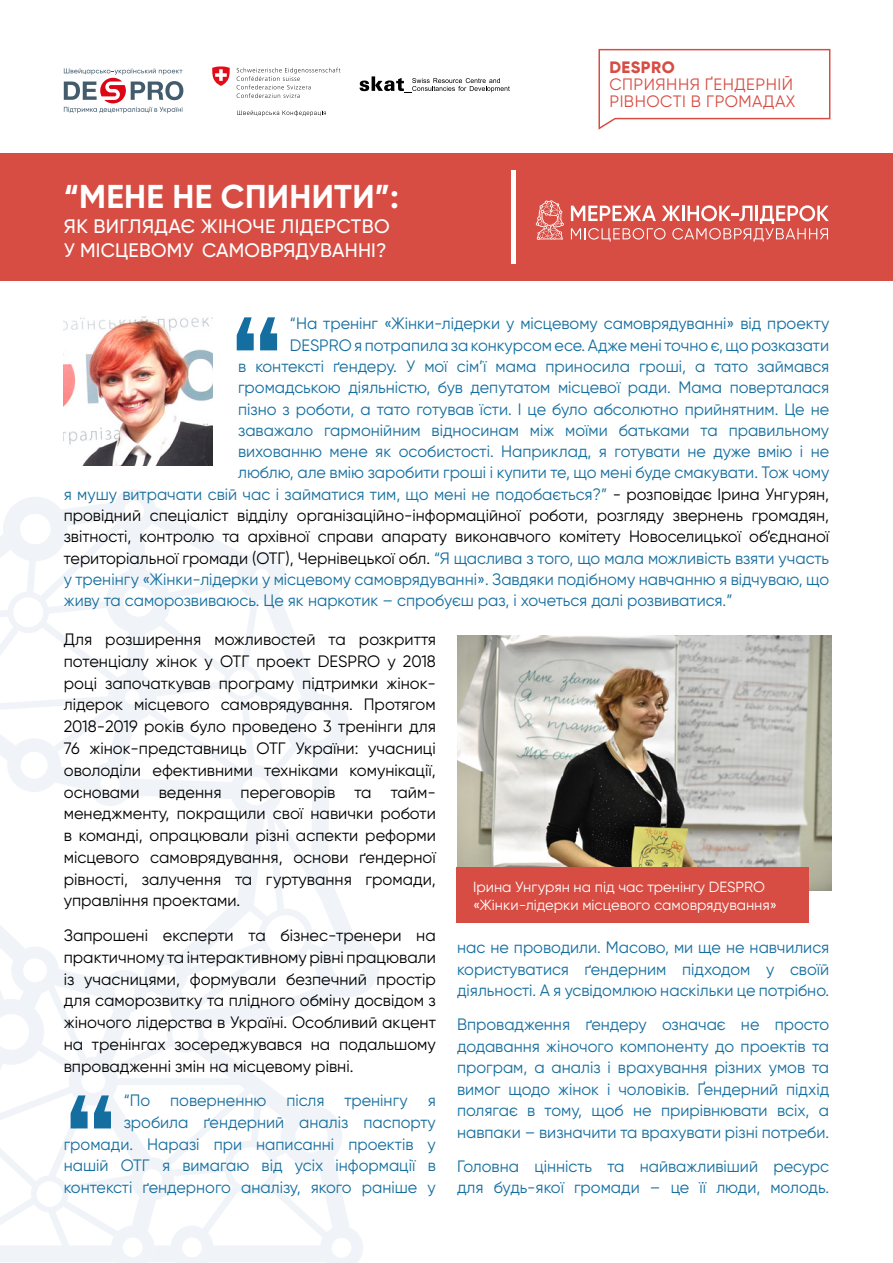
<style>
.page{position:relative;width:893px;height:1263px;background:#fff}
.page>*{position:absolute;margin:0;border:0;box-sizing:border-box;transform-origin:0 0}
.t1{font:700 33px "Gilroy";letter-spacing:.01em;color:#fff}
.t2{font:500 19.5px/23.4px "Gilroy";letter-spacing:.01em;color:#fff}
.t3{font:16.5px/21.5px "Gilroy";color:#146e9f;text-align:justify}
.t4{font:16.5px/21.8px "Gilroy";color:#000;text-align:justify}
.t5{font:16.5px/17px "Gilroy";letter-spacing:.03em;color:#d74d43}
.t6{font:800 16.5px "Gilroy";letter-spacing:.03em;color:#d74d43}
.t7{font:14.7px/17.7px "Gilroy";color:#fff}
.s1{color:#000}
.s2{color:#146e9f}
</style>
<div class="page">
<svg style="left:171px;top:515px;width:209px;height:478px"></svg>
<svg style="left:174px;top:765px;width:189px;height:498px"></svg>
<svg style="left:174px;top:709px;width:103px;height:305px"></svg>
<svg style="left:0;top:681px;width:174px;height:582px"></svg>
<svg style="left:0;top:489px;width:171px;height:533px"></svg>
<svg style="left:0;top:921px;width:4px;height:81px"></svg>
<div style="left:0;top:153px;width:893px;height:128px;background:#d74d43"></div>
<hr style="left:512px;top:170px;width:4px;height:94px;background:#fff">
<img style="left:64px;top:317px;width:149px;height:148px">
<svg style="left:237px;top:317px;width:17px;height:33px"></svg>
<svg style="left:260px;top:317px;width:17px;height:33px"></svg>
<svg style="left:71px;top:1095px;width:17px;height:33px"></svg>
<svg style="left:94px;top:1095px;width:17px;height:33px"></svg>
<svg style="left:598px;top:48px;width:233px;height:82px"></svg>
<svg style="left:536px;top:200px;width:28px;height:40px"></svg>
<svg style="left:571px;top:205px;width:258px;height:36px"></svg>
<svg style="left:237px;top:110px;width:89px;height:6px"></svg>
<svg style="left:64px;top:68px;width:119px;height:45px"></svg>
<svg style="left:360px;top:76px;width:150px;height:17px"></svg>
<svg style="left:237px;top:68px;width:103px;height:30px"></svg>
<svg style="left:212px;top:66px;width:18px;height:20px"></svg>
<img style="left:457px;top:635px;width:374px;height:255px">
<div style="left:456px;top:867px;width:353px;height:56px;background:#d74d43"></div>
<h1 class="t1" style="left:64px;top:176px;width:337px">“МЕНЕ НЕ СПИНИТИ”:</h1>
<p class="t2" style="left:64px;top:215px;width:327px">ЯК ВИГЛЯДАЄ ЖІНОЧЕ ЛІДЕРСТВО<br>У МІСЦЕВОМУ САМОВРЯДУВАННІ?</p>
<p class="t6" style="left:609px;top:57px;width:67px">DESPRO</p>
<p class="t5" style="left:609px;top:75px;width:188px">СПРИЯННЯ ҐЕНДЕРНІЙ<br>РІВНОСТІ В ГРОМАДАХ</p>
<p class="t3" style="left:290px;top:313px;width:541px">“На тренінг «Жінки-лідерки у місцевому самоврядуванні» від проекту</p>
<p class="t3" style="left:290px;top:334px;width:541px">DESPRO я потрапила за конкурсом есе. Адже мені точно є, що розказати</p>
<p class="t3" style="left:238px;top:355px;width:593px">в контексті ґендеру. У мої сім’ї мама приносила гроші, а тато займався</p>
<p class="t3" style="left:238px;top:376px;width:592px">громадською діяльністю, був депутатом місцевої ради. Мама поверталася</p>
<p class="t3" style="left:238px;top:398px;width:592px">пізно з роботи, а тато готував їсти. І це було абсолютно прийнятним. Це не</p>
<p class="t3" style="left:238px;top:419px;width:593px">заважало гармонійним відносинам між моїми батьками та правильному</p>
<p class="t3" style="left:238px;top:440px;width:593px">вихованню мене як особистості. Наприклад, я готувати не дуже вмію і не</p>
<p class="t3" style="left:238px;top:462px;width:593px">люблю, але вмію заробити гроші і купити те, що мені буде смакувати. Тож чому</p>
<p class="t3" style="left:64px;top:483px;width:767px">я мушу витрачати свій час і займатися тим, що мені не подобається?” <span class="s1">- розповідає Ірина Унгурян,</span></p>
<p class="t4" style="left:64px;top:504px;width:767px">провідний спеціаліст відділу організаційно-інформаційної роботи, розгляду звернень громадян,</p>
<p class="t4" style="left:64px;top:525px;width:767px">звітності, контролю та архівної справи апарату виконавчого комітету Новоселицької об’єднаної</p>
<p class="t4" style="left:64px;top:547px;width:767px">територіальної громади (ОТГ), Чернівецької обл. <span class="s2">“Я щаслива з того, що мала можливість взяти участь</span></p>
<p class="t3" style="left:64px;top:568px;width:767px">у тренінгу «Жінки-лідерки у місцевому самоврядуванні». Завдяки подібному навчанню я відчуваю, що</p>
<p class="t3" style="left:64px;top:590px;width:670px">живу та саморозвиваюсь. Це як наркотик – спробуєш раз, і хочеться далі розвиватися.”</p>
<p class="t4" style="left:64px;top:628px;width:374px">Для розширення можливостей та розкриття потенціалу жінок у ОТГ проект DESPRO у 2018 році започаткував програму підтримки жінок&shy;лідерок місцевого самоврядування. Протягом 2018-2019 років було проведено 3 тренінги для 76 жінок-представниць ОТГ України: учасниці оволоділи ефективними техніками комунікації, основами ведення переговорів та тайм&shy;менеджменту, покращили свої навички роботи в команді, опрацювали різні аспекти реформи місцевого самоврядування, основи ґендерної рівності, залучення та гуртування громади, управління проектами.</p>
<p class="t4" style="left:64px;top:924px;width:374px">Запрошені експерти та бізнес-тренери на практичному та інтерактивному рівні працювали із учасницями, формували безпечний простір для саморозвитку та плідного обміну досвідом з жіночого лідерства в Україні. Особливий акцент на тренінгах зосереджувався на подальшому впровадженні змін на місцевому рівні.</p>
<p class="t3" style="left:64px;top:1089px;width:374px;text-align:right">“По поверненню після тренінгу я зробила ґендерний аналіз паспорту громади. Наразі при написанні проектів у нашій ОТГ я вимагаю від усіх інформації в контексті ґендерного аналізу, якого раніше у</p>
<p class="t7" style="left:473px;top:878px;width:305px">Ірина Унгурян на під час тренінгу DESPRO «Жінки-лідерки місцевого самоврядування»</p>
<p class="t3" style="left:457px;top:936px;width:374px">нас не проводили. Масово, ми ще не навчилися користуватися ґендерним підходом у своїй діяльності. А я усвідомлюю наскільки це потрібно.</p>
<p class="t3" style="left:457px;top:1013px;width:374px">Впровадження ґендеру означає не просто додавання жіночого компоненту до проектів та програм, а аналіз і врахування різних умов та вимог щодо жінок і чоловіків. Ґендерний підхід полягає в тому, щоб не прирівнювати всіх, а навпаки – визначити та врахувати різні потреби.</p>
<p class="t3" style="left:457px;top:1155px;width:374px">Головна цінність та найважливіший ресурс для будь-якої громади – це її люди, молодь.</p>
</div>
